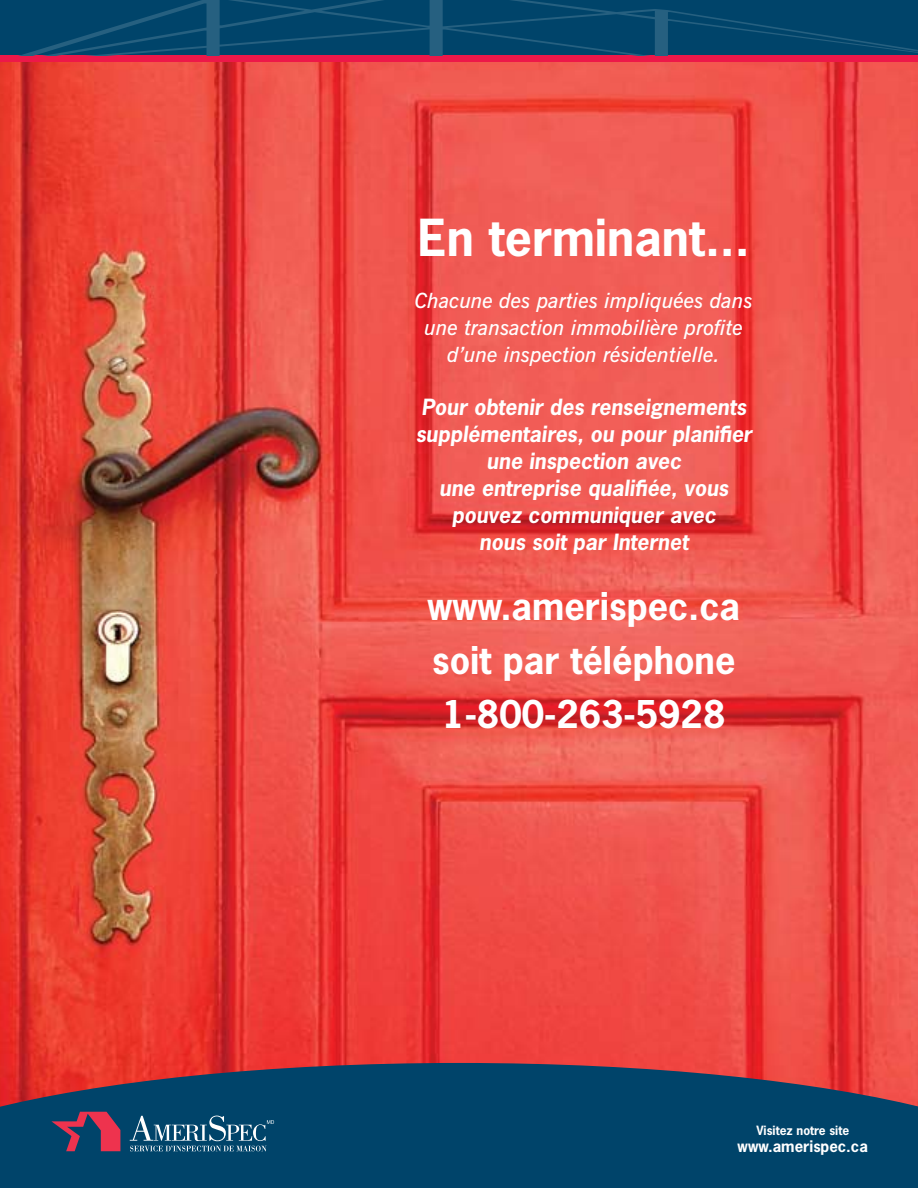
<style>
.page{position:relative;width:918px;height:1188px;background:#fff}
.page>*{position:absolute;margin:0;border:0;box-sizing:border-box;transform-origin:0 0}
.t1{font:700 48px "News Gothic Std";color:#fff}
.t2{font:700 36px/54px "News Gothic Std";color:#fff}
.t3{font:italic 700 21px/27px "News Gothic";color:#fff;text-align:center}
.t4{font:italic 600 21px/27px "News Gothic BT";color:#fff;text-align:center}
.t5{font:700 15px "News Gothic Std";color:#fff}
.t6{font:700 12px "News Gothic Std";color:#fff}
</style>
<div class="page">
<img style="left:0;top:62px;width:918px;height:1001px">
<svg style="left:0;top:1063px;width:918px;height:125px;background:#1a4263"></svg>
<div style="left:0;top:53px;width:918px;height:9px;background:#ed1849"></div>
<svg style="left:0;top:0;width:918px;height:55px;background:#04476c"></svg>
<svg style="left:51px;top:1112px;width:69px;height:39px;background:#6a3c5d"></svg>
<svg style="left:130px;top:1116px;width:144px;height:35px;background:#316786"></svg>
<h1 class="t1" style="left:418px;top:206px;width:333px">En terminant...</h1>
<p class="t4" style="left:415px;top:287px;width:340px">Chacune des parties impliquées dans une transaction immobilière profite d’une inspection résidentielle.</p>
<p class="t3" style="left:416px;top:393px;width:338px">Pour obtenir des renseignements supplémentaires, ou pour planifier une inspection avec<br>une entreprise qualifiée, vous pouvez communiquer avec<br>nous soit par Internet</p>
<h2 class="t2" style="left:428px;top:579px;width:314px">www.amerispec.ca soit par téléphone<br>1-800-263-5928</h2>
<p class="t6" style="left:756px;top:1123px;width:94px">Visitez notre site</p>
<p class="t5" style="left:738px;top:1136px;width:132px">www.amerispec.ca</p>
</div>
